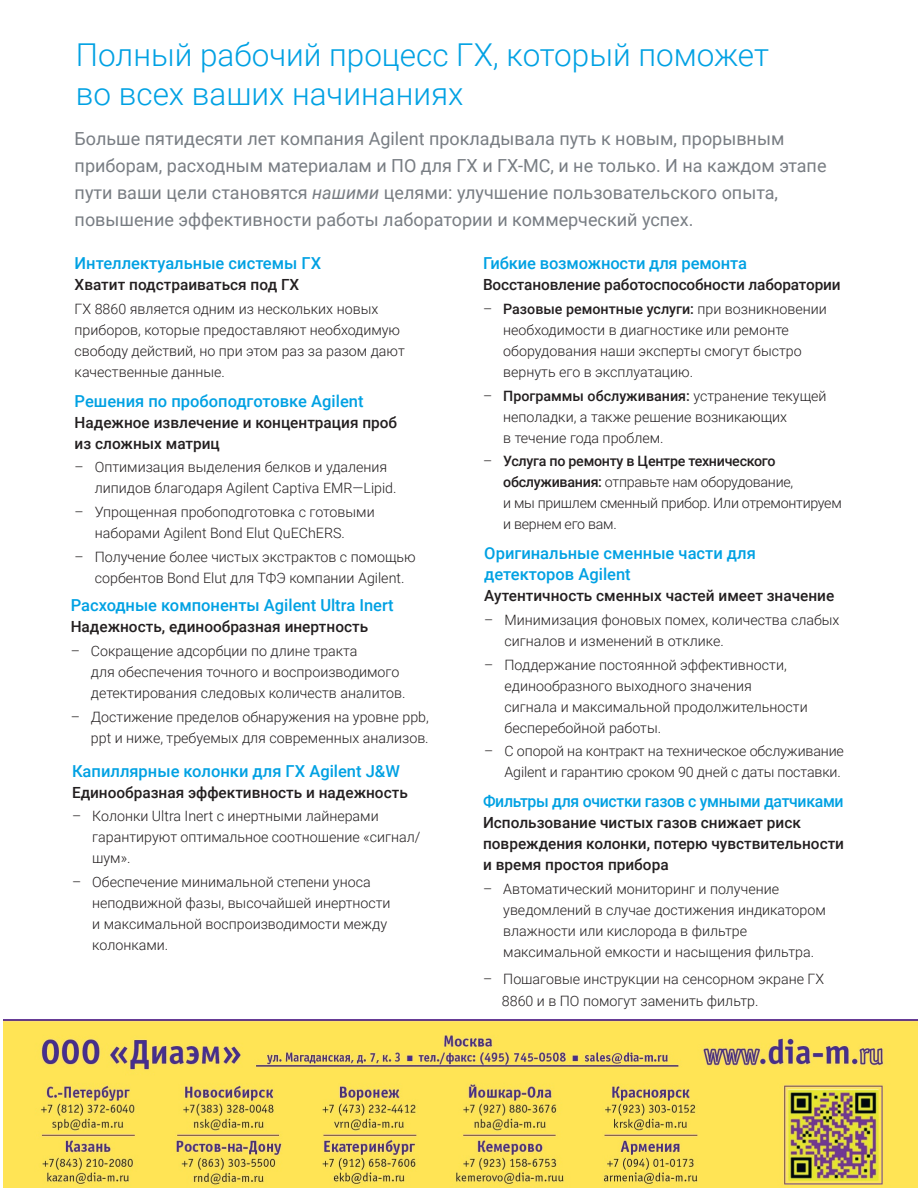
<style>
.page{position:relative;width:918px;height:1188px;background:#fff}
.page>*{position:absolute;margin:0;border:0;box-sizing:border-box;transform-origin:0 0}
.t1{font:300 31.5px/39px "Roboto";color:#00a1e3}
.t2{font:18px/27px "Roboto";color:#787d83}
.t3{font:500 16.5px/21px "Roboto";color:#00a1e3}
.t4{font:500 16.5px "Roboto";letter-spacing:-.02em;color:#00a1e3;scale:.96 1}
.t5{font:500 15.3px/21px "Roboto";color:#231f20}
.t6{font:300 14.25px/21px "Roboto";color:#231f20}
.t7{font:300 14.25px/21px "Roboto";letter-spacing:-.02em;color:#231f20}
.s1{font-style:italic}
.s2{font-weight:500}
</style>
<div class="page">
<img style="left:4px;top:1020px;width:914px;height:168px">
<h1 class="t1" style="left:76px;top:34px;width:695px">Полный рабочий процесс ГХ, который поможет во всех ваших начинаниях</h1>
<p class="t2" style="left:75px;top:124px;width:753px">Больше пятидесяти лет компания Agilent прокладывала путь к новым, прорывным приборам, расходным материалам и ПО для ГХ и ГХ-МС, и не только. И на каждом этапе пути ваши цели становятся <span class="s1">нашими</span> целями: улучшение пользовательского опыта, повышение эффективности работы лаборатории и коммерческий успех.</p>
<p class="t3" style="left:75px;top:252px;width:248px">Интеллектуальные системы ГХ</p>
<p class="t5" style="left:75px;top:274px;width:226px">Хватит подстраиваться под ГХ</p>
<p class="t6" style="left:75px;top:298px;width:332px">ГХ 8860 является одним из нескольких новых приборов, которые предоставляют необходимую свободу действий, но при этом раз за разом дают качественные данные.</p>
<p class="t3" style="left:75px;top:390px;width:290px">Решения по пробоподготовке Agilent</p>
<p class="t5" style="left:75px;top:411px;width:324px">Надежное извлечение и концентрация проб из сложных матриц</p>
<p class="t6" style="left:95px;top:456px;width:303px;text-indent:-20px">– Оптимизация выделения белков и удаления липидов благодаря Agilent Captiva EMR—Lipid.</p>
<p class="t6" style="left:95px;top:501px;width:281px;text-indent:-20px">– Упрощенная пробоподготовка с готовыми наборами Agilent Bond Elut QuEChERS.</p>
<p class="t6" style="left:95px;top:546px;width:322px;text-indent:-20px">– Получение более чистых экстрактов с помощью сорбентов Bond Elut для ТФЭ компании Agilent.</p>
<p class="t3" style="left:71px;top:594px;width:325px">Расходные компоненты Agilent Ultra Inert</p>
<p class="t5" style="left:71px;top:616px;width:299px">Надежность, единообразная инертность</p>
<p class="t6" style="left:91px;top:640px;width:316px;text-indent:-20px">– Сокращение адсорбции по длине тракта<br>для обеспечения точного и воспроизводимого детектирования следовых количеств аналитов.</p>
<p class="t6" style="left:71px;top:706px;width:360px;text-align:right">– Достижение пределов обнаружения на уровне ppb, ppt и ниже, требуемых для современных анализов.</p>
<p class="t3" style="left:72px;top:760px;width:329px">Капиллярные колонки для ГХ Agilent J&amp;W</p>
<p class="t5" style="left:72px;top:781px;width:337px">Единообразная эффективность и надежность</p>
<p class="t6" style="left:92px;top:805px;width:330px;text-indent:-20px">– Колонки Ultra Inert с инертными лайнерами гарантируют оптимальное соотношение «сигнал/ шум».</p>
<p class="t6" style="left:92px;top:871px;width:300px;text-indent:-20px">– Обеспечение минимальной степени уноса неподвижной фазы, высочайшей инертности и максимальной воспроизводимости между колонками.</p>
<p class="t3" style="left:483px;top:252px;width:265px">Гибкие возможности для ремонта</p>
<p class="t5" style="left:483px;top:274px;width:359px">Восстановление работоспособности лаборатории</p>
<p class="t6" style="left:503px;top:298px;width:325px;text-indent:-20px">– <span class="s2">Разовые ремонтные услуги:</span> при возникновении необходимости в диагностике или ремонте оборудования наши эксперты смогут быстро вернуть его в эксплуатацию.</p>
<p class="t6" style="left:503px;top:385px;width:325px;text-indent:-20px">– <span class="s2">Программы обслуживания:</span> устранение текущей неполадки, а также решение возникающих<br>в течение года проблем.</p>
<p class="t7" style="left:503px;top:450px;width:340px;text-indent:-20px">– <span class="s2">Услуга по ремонту в Центре технического обслуживания:</span> отправьте нам оборудование,<br>и мы пришлем сменный прибор. Или отремонтируем и вернем его вам.</p>
<p class="t3" style="left:484px;top:542px;width:273px">Оригинальные сменные части для детекторов Agilent</p>
<p class="t5" style="left:484px;top:585px;width:352px">Аутентичность сменных частей имеет значение</p>
<p class="t6" style="left:505px;top:609px;width:336px;text-indent:-20px">– Минимизация фоновых помех, количества слабых сигналов и изменений в отклике.</p>
<p class="t6" style="left:505px;top:654px;width:305px;text-indent:-20px">– Поддержание постоянной эффективности, единообразного выходного значения сигнала и максимальной продолжительности бесперебойной работы.</p>
<p class="t6" style="left:484px;top:740px;width:361px;text-align:right">– С опорой на контракт на техническое обслуживание<br>Agilent и гарантию сроком 90 дней с даты поставки.</p>
<p class="t4" style="left:483px;top:790px;width:377px">Фильтры для очистки газов с умными датчиками</p>
<p class="t5" style="left:483px;top:812px;width:363px">Использование чистых газов снижает риск повреждения колонки, потерю чувствительности и время простоя прибора</p>
<p class="t6" style="left:503px;top:878px;width:324px;text-indent:-20px">– Автоматический мониторинг и получение уведомлений в случае достижения индикатором влажности или кислорода в фильтре максимальной емкости и насыщения фильтра.</p>
<p class="t6" style="left:502px;top:967px;width:324px;line-height:22.4px;text-indent:-19px">– Пошаговые инструкции на сенсорном экране ГХ<br>8860 и в ПО помогут заменить фильтр.</p>
</div>
